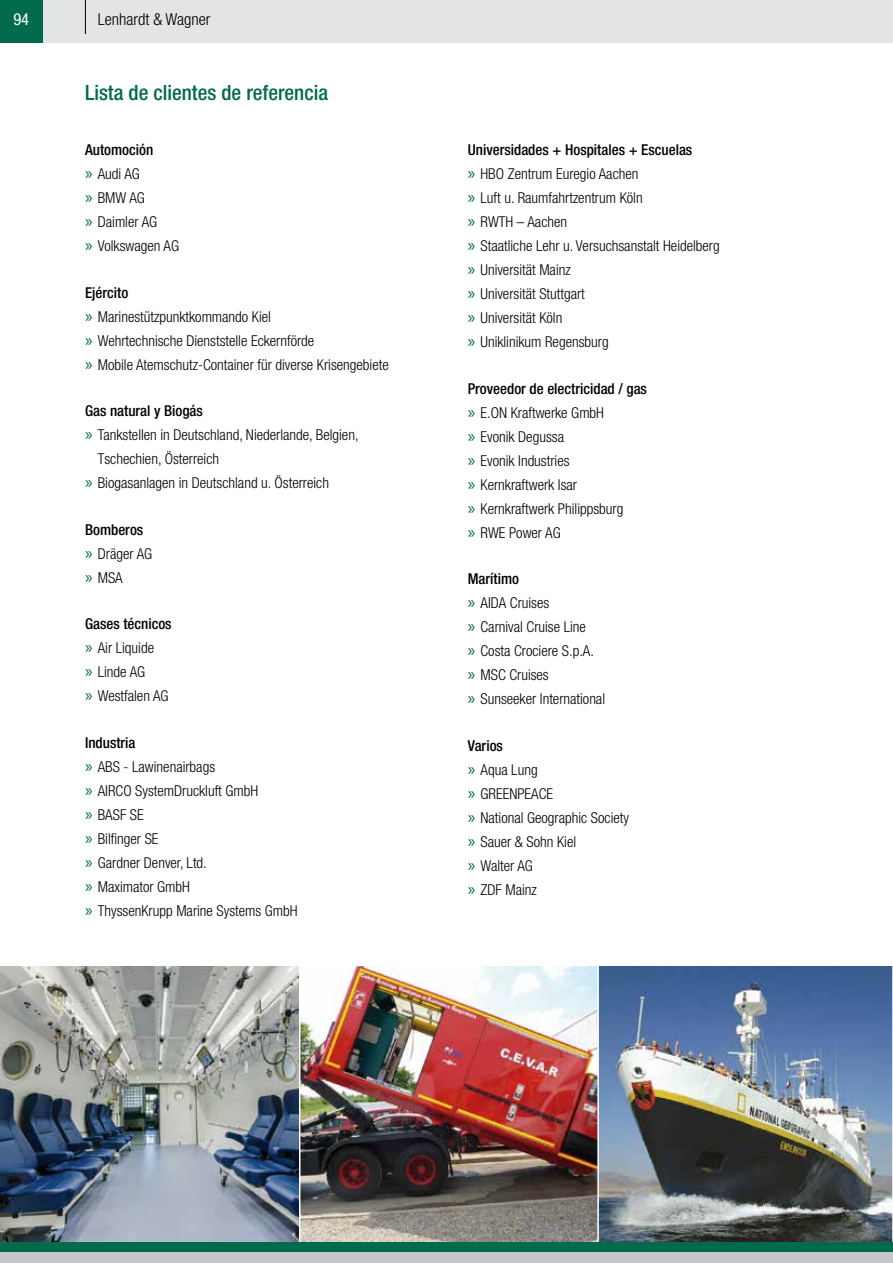
<style>
.page{position:relative;width:893px;height:1263px;background:#fff}
.page>*{position:absolute;margin:0;border:0;box-sizing:border-box;transform-origin:0 0}
.t1{font:500 condensed 21px "Helvetica Neue LT Std";color:#006a4d}
.t2{font:300 condensed 16.5px "Helvetica Neue LT Std";color:#000}
.t3{font:condensed 16.5px "Helvetica Neue LT Std";color:#fff}
.t4{font:300 condensed 15px/24px "Helvetica Neue LT Std";color:#000}
.t5{font:500 condensed 15px "Helvetica Neue LT Std";color:#000}
.s1{font-weight:500}
.s2{font-family:"Myriad Pro";font-weight:400;font-stretch:normal;font-size:18px;color:#006a4d}
</style>
<div class="page">
<div style="left:0;top:0;width:893px;height:43px;background:#e3e4e4"></div>
<div style="left:0;top:0;width:43px;height:43px;background:#006a4d"></div>
<hr style="left:85px;top:0;width:1px;height:34px;background:#000">
<div style="left:0;top:1242px;width:893px;height:10px;background:#006a4d"></div>
<div style="left:0;top:1252px;width:893px;height:11px;background:#c6c7c8"></div>
<img style="left:0;top:966px;width:892px;height:276px">
<hr style="left:299px;top:960px;width:1px;height:282px;background:#fff">
<hr style="left:597px;top:960px;width:2px;height:282px;background:#fff">
<p class="t3" style="left:13px;top:10px;width:17px">94</p>
<p class="t2" style="left:98px;top:9px;width:114px">Lenhardt &amp; Wagner</p>
<h1 class="t1" style="left:85px;top:80px;width:245px">Lista de clientes de referencia</h1>
<p class="t4" style="left:85px;top:138px;width:96px"><span class="s1">Automoción<br></span><span class="s2">»</span> Audi AG<br><span class="s2">»</span> BMW AG<br><span class="s2">»</span> Daimler AG<br><span class="s2">»</span> Volkswagen AG</p>
<p class="t4" style="left:85px;top:280px;width:305px"><span class="s1">Ejército<br></span><span class="s2">»</span> Marinestützpunktkommando Kiel<br><span class="s2">»</span> Wehrtechnische Dienststelle Eckernförde<br><span class="s2">»</span> Mobile Atemschutz-Container für diverse Krisengebiete</p>
<p class="t5" style="left:85px;top:402px;width:119px">Gas natural y Biogás</p>
<p class="t4" style="left:85px;top:423px;width:275px"><span class="s2">»</span> Tankstellen in Deutschland, Niederlande, Belgien,</p>
<p class="t4" style="left:98px;top:447px;width:123px">Tschechien, Österreich</p>
<p class="t4" style="left:85px;top:471px;width:245px"><span class="s2">»</span> Biogasanlagen in Deutschland u. Österreich</p>
<p class="t4" style="left:85px;top:517px;width:69px"><span class="s1">Bomberos </span><span class="s2">»</span> Dräger AG <span class="s2">»</span> MSA</p>
<p class="t4" style="left:85px;top:612px;width:88px"><span class="s1">Gases técnicos </span><span class="s2">»</span> Air Liquide<br><span class="s2">»</span> Linde AG<br><span class="s2">»</span> Westfalen AG</p>
<p class="t4" style="left:85px;top:730px;width:214px"><span class="s1">Industria<br></span><span class="s2">»</span> ABS - Lawinenairbags<br><span class="s2">»</span> AIRCO SystemDruckluft GmbH<br><span class="s2">»</span> BASF SE<br><span class="s2">»</span> Bilfinger SE<br><span class="s2">»</span> Gardner Denver, Ltd.<br><span class="s2">»</span> Maximator GmbH<br><span class="s2">»</span> ThyssenKrupp Marine Systems GmbH</p>
<p class="t4" style="left:468px;top:138px;width:254px"><span class="s1">Universidades + Hospitales + Escuelas<br></span><span class="s2">»</span> HBO Zentrum Euregio Aachen<br><span class="s2">»</span> Luft u. Raumfahrtzentrum Köln<br><span class="s2">»</span> RWTH – Aachen<br><span class="s2">»</span> Staatliche Lehr u. Versuchsanstalt Heidelberg <span class="s2">»</span> Universität Mainz<br><span class="s2">»</span> Universität Stuttgart<br><span class="s2">»</span> Universität Köln<br><span class="s2">»</span> Uniklinikum Regensburg</p>
<p class="t4" style="left:468px;top:376px;width:181px"><span class="s1">Proveedor de electricidad / gas </span><span class="s2">»</span> E.ON Kraftwerke GmbH<br><span class="s2">»</span> Evonik Degussa<br><span class="s2">»</span> Evonik Industries<br><span class="s2">»</span> Kernkraftwerk Isar<br><span class="s2">»</span> Kernkraftwerk Philippsburg<br><span class="s2">»</span> RWE Power AG</p>
<p class="t4" style="left:468px;top:567px;width:139px"><span class="s1">Marítimo<br></span><span class="s2">»</span> AIDA Cruises<br><span class="s2">»</span> Carnival Cruise Line<br><span class="s2">»</span> Costa Crociere S.p.A. <span class="s2">»</span> MSC Cruises<br><span class="s2">»</span> Sunseeker International</p>
<p class="t4" style="left:468px;top:733px;width:163px"><span class="s1">Varios<br></span><span class="s2">»</span> Aqua Lung<br><span class="s2">»</span> GREENPEACE<br><span class="s2">»</span> National Geographic Society <span class="s2">»</span> Sauer &amp; Sohn Kiel<br><span class="s2">»</span> Walter AG<br><span class="s2">»</span> ZDF Mainz</p>
</div>
